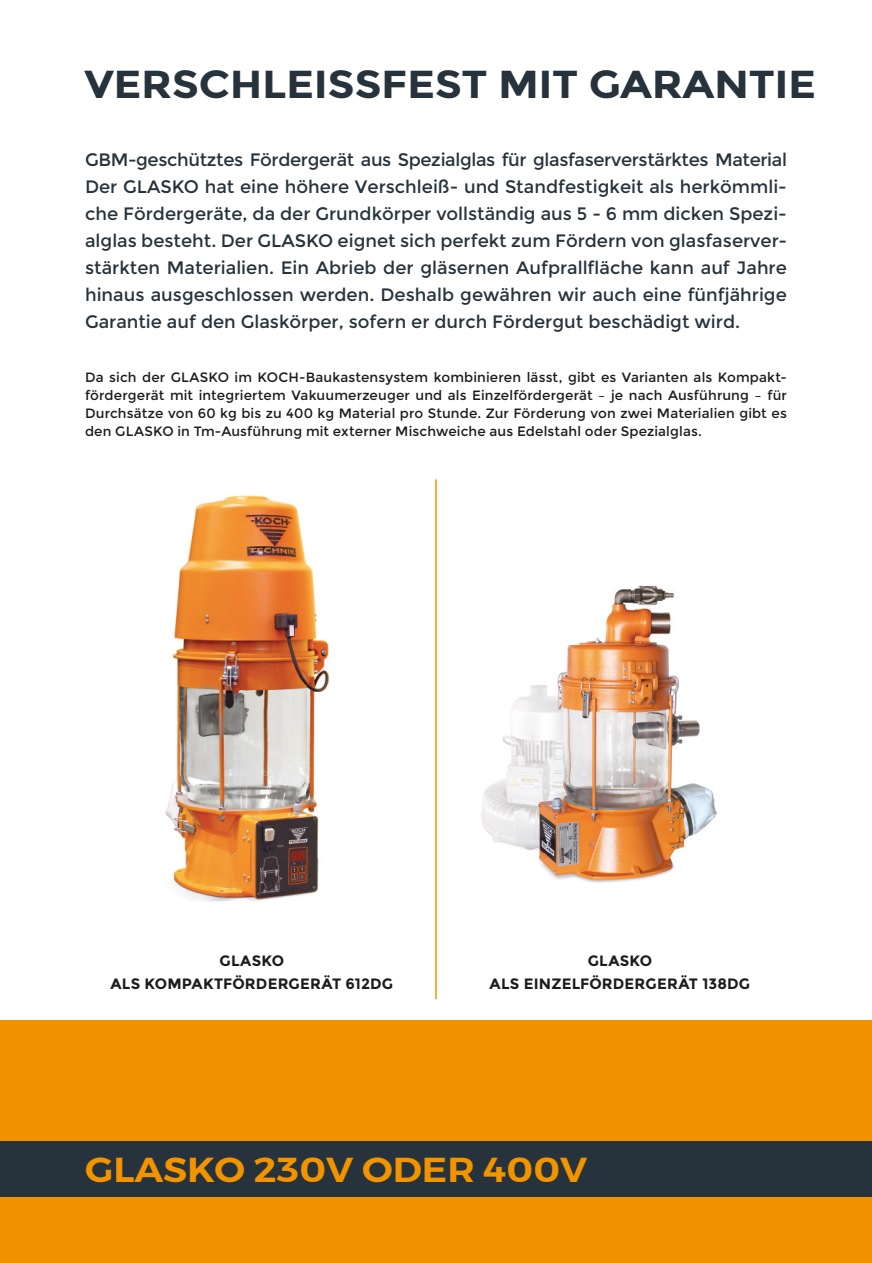
<style>
.page{position:relative;width:872px;height:1263px;background:#fff}
.page>*{position:absolute;margin:0;border:0;box-sizing:border-box;transform-origin:0 0}
.t1{font:700 39px "Montserrat";letter-spacing:-.01em;color:#27333c;scale:1.1 1}
.t2{font:600 34.5px "Montserrat";color:#f29300;scale:1.1 1}
.t3{font:18px/27px "Montserrat";color:#27333c;text-align:justify}
.t4{font:700 15px/23.1px "Montserrat";letter-spacing:.01em;color:#1c1c1b;text-align:center}
.t5{font:13.5px/18px "Montserrat";letter-spacing:.01em;color:#1c1c1b;text-align:justify}
</style>
<div class="page">
<div style="left:0;top:1021px;width:872px;height:242px;background:#f29200"></div>
<div style="left:0;top:1141px;width:872px;height:55px;background:#27333c"></div>
<img style="left:165px;top:495px;width:165px;height:407px">
<img style="left:481px;top:585px;width:236px;height:298px">
<hr style="left:435px;top:479px;width:2px;height:520px;background:#f29300">
<h1 class="t1" style="left:84px;top:61px;width:666px">VERSCHLEISSFEST MIT GARANTIE</h1>
<p class="t3" style="left:85px;top:146px;width:703px">GBM-geschütztes Fördergerät aus Spezialglas für glasfaserverstärktes Material Der GLASKO hat eine höhere Verschleiß- und Standfestigkeit als herkömmli&shy;che Förder geräte, da der Grundkörper vollständig aus 5 - 6 mm dicken Spezi&shy;alglas besteht. Der GLASKO eignet sich perfekt zum Fördern von glasfaserver&shy;stärkten Materialien. Ein Abrieb der gläsernen Aufprallfläche kann auf Jahre hinaus ausgeschlossen werden. Deshalb gewähren wir auch eine fünfjährige Garantie auf den Glaskörper, sofern er durch Fördergut beschädigt wird.</p>
<p class="t5" style="left:85px;top:368px;width:703px">Da sich der GLASKO im KOCH-Baukastensystem kombinieren lässt, gibt es Varianten als Kompakt&shy;fördergerät mit integriertem Vakuumerzeuger und als Einzelfördergerät – je nach Ausführung – für Durchsätze von 60 kg bis zu 400 kg Material pro Stunde. Zur Förderung von zwei Materialien gibt es den GLASKO in Tm-Ausführung mit externer Mischweiche aus Edelstahl oder Spezialglas.</p>
<p class="t4" style="left:110px;top:949px;width:284px">GLASKO<br>ALS KOMPAKTFÖRDERGERÄT 612DG</p>
<p class="t4" style="left:489px;top:949px;width:262px">GLASKO<br>ALS EINZELFÖRDERGERÄT 138DG</p>
<h2 class="t2" style="left:85px;top:1142px;width:458px">GLASKO 230V ODER 400V</h2>
</div>
